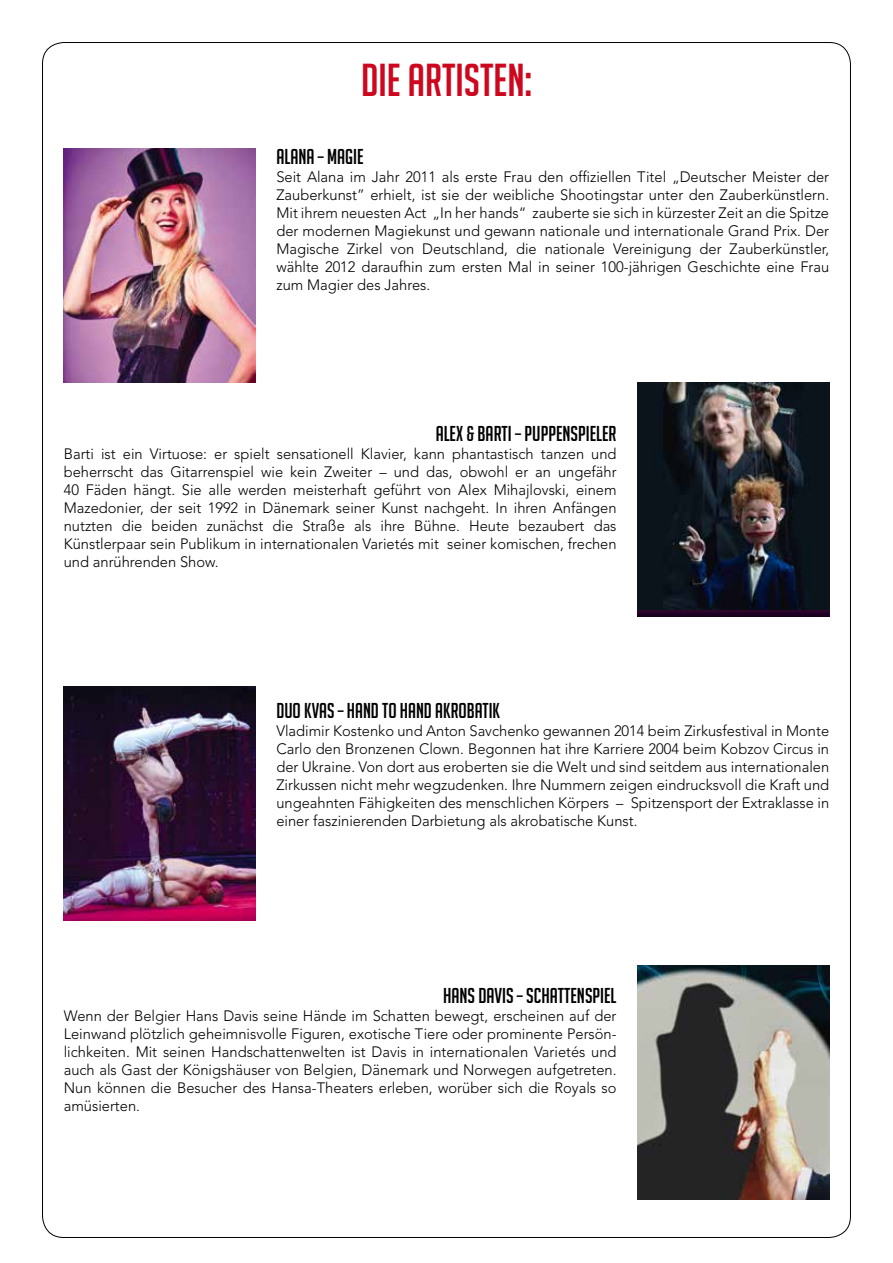
<style>
.page{position:relative;width:893px;height:1263px;background:#fff}
.page>*{position:absolute;margin:0;border:0;box-sizing:border-box;transform-origin:0 0}
.t1{font:45px "Big Noodle Titling";color:#cd071e}
.t2{font:21px "Big Noodle Titling";color:#000}
.t3{font:300 15px/18px "Avenir";color:#000;text-align:justify}
</style>
<div class="page">
<svg style="left:638px;top:609px;width:191px;height:8px;background:#1e0422"></svg>
<img style="left:638px;top:383px;width:191px;height:226px">
<img style="left:64px;top:149px;width:191px;height:234px">
<img style="left:64px;top:687px;width:191px;height:234px">
<img style="left:638px;top:965px;width:191px;height:234px">
<h1 class="t1" style="left:361px;top:56px;width:172px">DIE ARTISTEN:</h1>
<h2 class="t2" style="left:276px;top:145px;width:89px">ALANA – MAGIE</h2>
<p class="t3" style="left:276px;top:168px;width:554px">Seit Alana im Jahr 2011 als erste Frau den offiziellen Titel „Deutscher Meister der Zauberkunst” erhielt, ist sie der weibliche Shootingstar unter den Zauberkünstlern.<br>Mit ihrem neuesten Act „In her hands“ zauberte sie sich in kürzester Zeit an die Spitze der modernen Magiekunst und gewann nationale und internationale Grand Prix. Der Magische Zirkel von Deutschland, die nationale Vereinigung der Zauberkünstler, wählte 2012 daraufhin zum ersten Mal in seiner 100-jährigen Geschichte eine Frau zum Magier des Jahres.</p>
<h2 class="t2" style="left:436px;top:422px;width:182px">ALEX &amp; BARTI – PUPPENSPIELER</h2>
<p class="t3" style="left:64px;top:445px;width:554px">Barti ist ein Virtuose: er spielt sensationell Klavier, kann phantastisch tanzen und beherrscht das Gitarrenspiel wie kein Zweiter – und das, obwohl er an ungefähr 40 Fäden hängt. Sie alle werden meisterhaft geführt von Alex Mihajlovski, einem Mazedonier, der seit 1992 in Dänemark seiner Kunst nachgeht. In ihren Anfängen nutzten die beiden zunächst die Straße als ihre Bühne. Heute bezaubert das Künstlerpaar sein Publikum in internationalen Varietés mit seiner komischen, frechen und anrührenden Show.</p>
<h2 class="t2" style="left:276px;top:700px;width:225px">DUO KVAS – HAND TO HAND AKROBATIK</h2>
<p class="t3" style="left:276px;top:722px;width:554px">Vladimir Kostenko und Anton Savchenko gewannen 2014 beim Zirkusfestival in Monte Carlo den Bronzenen Clown. Begonnen hat ihre Karriere 2004 beim Kobzov Circus in der Ukraine. Von dort aus eroberten sie die Welt und sind seitdem aus internationalen Zirkussen nicht mehr wegzudenken. Ihre Nummern zeigen eindrucksvoll die Kraft und ungeahnten Fähigkeiten des menschlichen Körpers – Spitzensport der Extraklasse in einer faszinierenden Darbietung als akrobatische Kunst.</p>
<h2 class="t2" style="left:443px;top:984px;width:175px">HANS DAVIS – SCHATTENSPIEL</h2>
<p class="t3" style="left:64px;top:1007px;width:554px">Wenn der Belgier Hans Davis seine Hände im Schatten bewegt, erscheinen auf der Leinwand plötzlich geheimnisvolle Figuren, exotische Tiere oder prominente Persön&shy;lichkeiten. Mit seinen Handschattenwelten ist Davis in internationalen Varietés und auch als Gast der Königshäuser von Belgien, Dänemark und Norwegen aufgetreten.<br>Nun können die Besucher des Hansa-Theaters erleben, worüber sich die Royals so amüsierten.</p>
</div>
